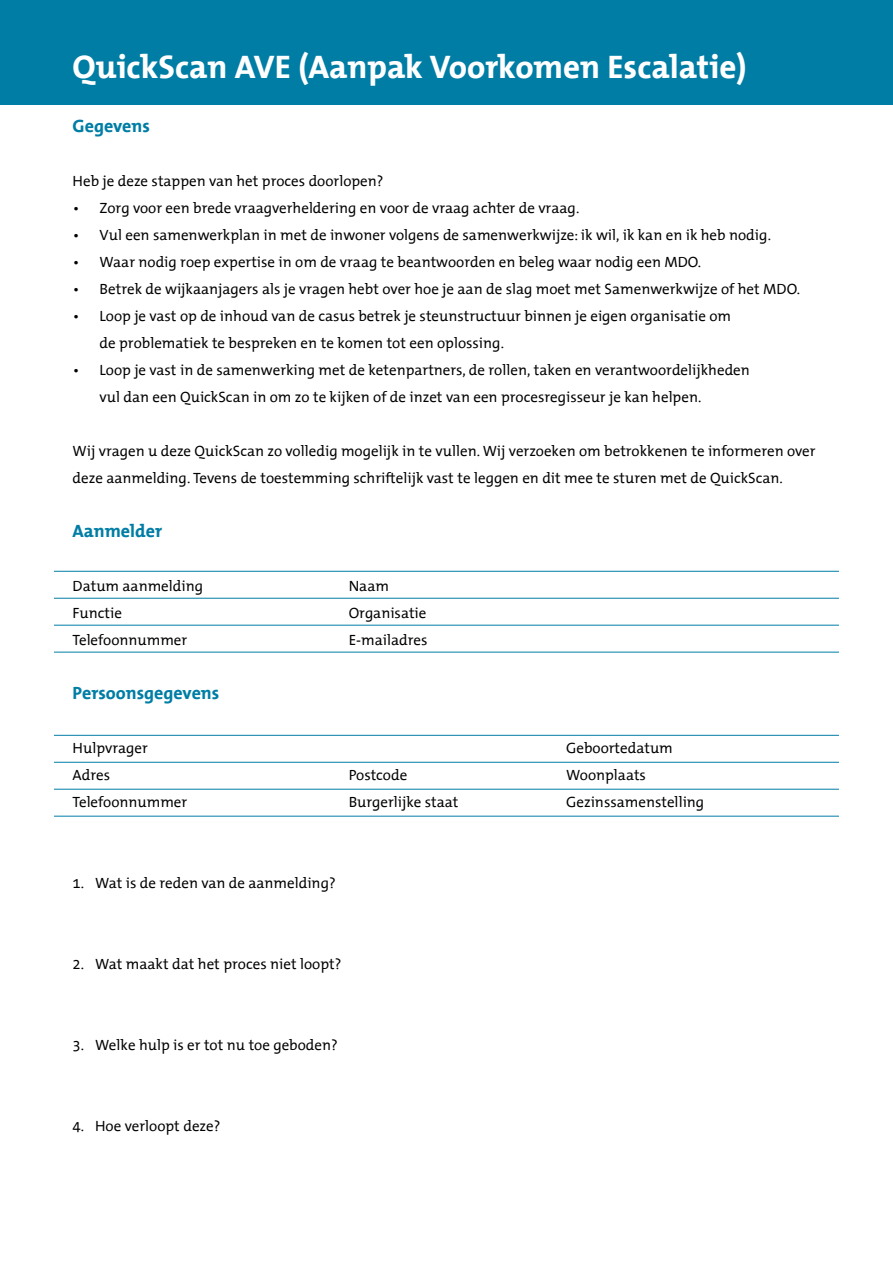
<style>
.page{position:relative;width:893px;height:1263px;background:#fff}
.page>*{position:absolute;margin:0;border:0;box-sizing:border-box;transform-origin:0 0}
.t1{font:700 33px "The Mix Office";color:#fff}
.t2{font:700 18px "The Mix Office";color:#007da5}
.t3{font:15px/27px "The Mix Office";color:#000}
</style>
<div class="page">
<div style="left:0;top:0;width:893px;height:104px;background:#007da5"></div>
<hr style="left:54px;top:571px;width:785px;height:1px;background:#007da5">
<hr style="left:54px;top:789px;width:785px;height:1px;background:#007da5">
<hr style="left:54px;top:816px;width:785px;height:1px;background:#007da5">
<hr style="left:54px;top:625px;width:785px;height:1px;background:#007da5">
<hr style="left:54px;top:652px;width:785px;height:1px;background:#007da5">
<hr style="left:54px;top:762px;width:785px;height:1px;background:#007da5">
<hr style="left:54px;top:598px;width:785px;height:1px;background:#007da5">
<hr style="left:54px;top:735px;width:785px;height:1px;background:#007da5">
<p class="t1" style="left:73px;top:49px;width:675px">QuickScan AVE (Aanpak Voorkomen Escalatie)</p>
<p class="t2" style="left:73px;top:116px;width:79px">Gegevens</p>
<p class="t3" style="left:73px;top:168px;width:312px">Heb je deze stappen van het proces doorlopen?</p>
<p class="t3" style="left:73px;top:195px;width:508px">• Zorg voor een brede vraagverheldering en voor de vraag achter de vraag.</p>
<p class="t3" style="left:73px;top:222px;width:700px">• Vul een samenwerkplan in met de inwoner volgens de samenwerkwijze: ik wil, ik kan en ik heb nodig.</p>
<p class="t3" style="left:73px;top:249px;width:630px">• Waar nodig roep expertise in om de vraag te beantwoorden en beleg waar nodig een MDO.</p>
<p class="t3" style="left:73px;top:276px;width:729px">• Betrek de wijkaanjagers als je vragen hebt over hoe je aan de slag moet met Samenwerkwijze of het MDO.</p>
<p class="t3" style="left:100px;top:303px;width:633px;text-indent:-27px">• Loop je vast op de inhoud van de casus betrek je steunstructuur binnen je eigen organisatie om de problematiek te bespreken en te komen tot een oplossing.</p>
<p class="t3" style="left:100px;top:357px;width:652px;text-indent:-27px">• Loop je vast in de samenwerking met de ketenpartners, de rollen, taken en verantwoordelijkheden vul dan een QuickScan in om zo te kijken of de inzet van een procesregisseur je kan helpen.</p>
<p class="t3" style="left:73px;top:438px;width:744px">Wij vragen u deze QuickScan zo volledig mogelijk in te vullen. Wij verzoeken om betrokkenen te informeren over deze aanmelding. Tevens de toestemming schriftelijk vast te leggen en dit mee te sturen met de QuickScan.</p>
<p class="t2" style="left:73px;top:521px;width:91px">Aanmelder</p>
<p class="t3" style="left:73px;top:573px;width:132px">Datum aanmelding</p>
<p class="t3" style="left:349px;top:573px;width:42px">Naam</p>
<p class="t3" style="left:73px;top:600px;width:51px">Functie</p>
<p class="t3" style="left:349px;top:600px;width:79px">Organisatie</p>
<p class="t3" style="left:73px;top:627px;width:116px">Telefoonnummer</p>
<p class="t3" style="left:349px;top:627px;width:80px">E-mailadres</p>
<p class="t2" style="left:73px;top:683px;width:148px">Persoonsgegevens</p>
<p class="t3" style="left:73px;top:735px;width:77px">Hulpvrager</p>
<p class="t3" style="left:566px;top:735px;width:108px">Geboortedatum</p>
<p class="t3" style="left:73px;top:762px;width:39px">Adres</p>
<p class="t3" style="left:349px;top:762px;width:60px">Postcode</p>
<p class="t3" style="left:566px;top:762px;width:81px">Woonplaats</p>
<p class="t3" style="left:73px;top:789px;width:116px">Telefoonnummer</p>
<p class="t3" style="left:349px;top:789px;width:111px">Burgerlijke staat</p>
<p class="t3" style="left:566px;top:789px;width:140px">Gezinssamenstelling</p>
<p class="t3" style="left:73px;top:870px;width:264px">1. Wat is de reden van de aanmelding?</p>
<p class="t3" style="left:73px;top:951px;width:270px">2. Wat maakt dat het proces niet loopt?</p>
<p class="t3" style="left:73px;top:1032px;width:267px">3. Welke hulp is er tot nu toe geboden?</p>
<p class="t3" style="left:73px;top:1113px;width:149px">4. Hoe verloopt deze?</p>
</div>
